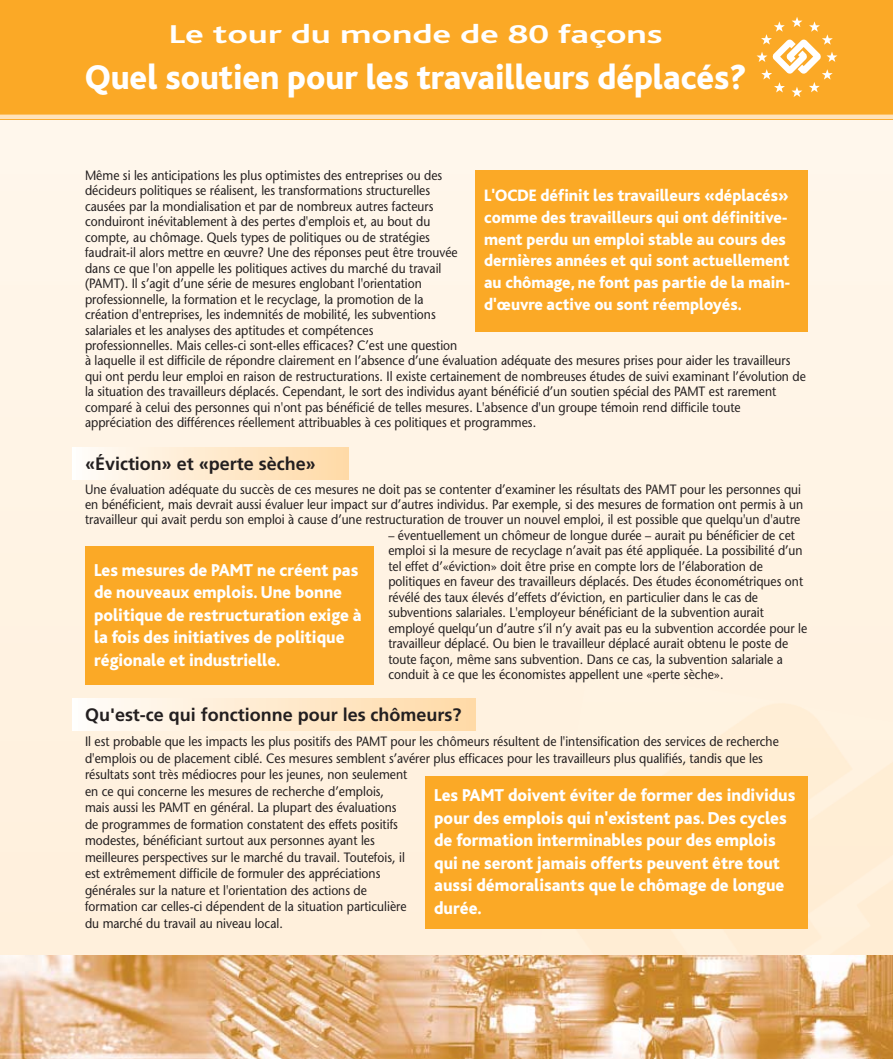
<style>
.page{position:relative;width:893px;height:1059px;background:#fff4e4}
.page>*{position:absolute;margin:0;border:0;box-sizing:border-box;transform-origin:0 0}
.t1{font:800 36px "Bliss";color:#fff;scale:.95 1}
.t2{font:700 27px "Bliss";color:#fff;scale:1.4 1}
.t3{font:800 18px/22.5px "Bliss";color:#fff;scale:.95 1}
.t4{font:700 18px "Frutiger";color:#231f20}
.t5{font:800 17.25px/21.8px "Bliss";color:#fff;scale:.95 1}
.t6{font:13.5px/15.5px "Stone Sans";color:#231f20;scale:.9 1}
</style>
<div class="page">
<div style="left:72px;top:448px;width:276px;height:32px;background:linear-gradient(to right,#fffcf9,#ffdaa6)"></div>
<div style="left:72px;top:699px;width:403px;height:32px;background:linear-gradient(to right,#fffcfa,#ffd9a6)"></div>
<img style="left:0;top:955px;width:893px;height:104px">
<div style="left:475px;top:170px;width:333px;height:162px;background:#fba926"></div>
<div style="left:85px;top:547px;width:288px;height:138px;background:#fba926"></div>
<div style="left:425px;top:776px;width:383px;height:153px;background:#fba926"></div>
<div style="left:0;top:0;width:893px;height:119px;background:#fba926"></div>
<svg style="left:757px;top:17px;width:80px;height:80px"></svg>
<hr style="left:0;top:115px;width:893px;height:4px;background:#ffe2ba">
<h2 class="t2" style="left:169px;top:24px;width:354px">Le tour du monde de 80 façons</h2>
<h1 class="t1" style="left:85px;top:64px;width:697px">Quel soutien pour les travailleurs déplacés?</h1>
<p class="t6" style="left:85px;top:169px;width:802px">Même si les anticipations les plus optimistes des entreprises ou des<br>décideurs politiques se réalisent, les transformations structurelles<br>causées par la mondialisation et par de nombreux autres facteurs<br>conduiront inévitablement à des pertes d'emplois et, au bout du<br>compte, au chômage. Quels types de politiques ou de stratégies<br>faudrait-il alors mettre en œuvre? Une des réponses peut être trouvée<br>dans ce que l'on appelle les politiques actives du marché du travail<br>(PAMT). Il s’agit d’une série de mesures englobant l'orientation<br>professionnelle, la formation et le recyclage, la promotion de la<br>création d'entreprises, les indemnités de mobilité, les subventions<br>salariales et les analyses des aptitudes et compétences<br>professionnelles. Mais celles-ci sont-elles efficaces? C’est une question<br>à laquelle il est difficile de répondre clairement en l’absence d’une évaluation adéquate des mesures prises pour aider les travailleurs qui ont perdu leur emploi en raison de restructurations. Il existe certainement de nombreuses études de suivi examinant l’évolution de la situation des travailleurs déplacés. Cependant, le sort des individus ayant bénéficié d’un soutien spécial des PAMT est rarement comparé à celui des personnes qui n'ont pas bénéficié de telles mesures. L'absence d'un groupe témoin rend difficile toute appréciation des différences réellement attribuables à ces politiques et programmes.</p>
<h3 class="t4" style="left:85px;top:456px;width:232px">«Éviction» et «perte sèche»</h3>
<p class="t6" style="left:85px;top:482px;width:799px">Une évaluation adéquate du succès de ces mesures ne doit pas se contenter d’examiner les résultats des PAMT pour les personnes qui en bénéficient, mais devrait aussi évaluer leur impact sur d’autres individus. Par exemple, si des mesures de formation ont permis à un travailleur qui avait perdu son emploi à cause d’une restructuration de trouver un nouvel emploi, il est possible que quelqu'un d'autre</p>
<p class="t6" style="left:388px;top:529px;width:467px">– éventuellement un chômeur de longue durée – aurait pu bénéficier de cet emploi si la mesure de recyclage n’avait pas été appliquée. La possibilité d’un tel effet d’«éviction» doit être prise en compte lors de l’élaboration de politiques en faveur des travailleurs déplacés. Des études économétriques ont révélé des taux élevés d’effets d’éviction, en particulier dans le cas de subventions salariales. L'employeur bénéficiant de la subvention aurait employé quelqu’un d’autre s’il n’y avait pas eu la subvention accordée pour le travailleur déplacé. Ou bien le travailleur déplacé aurait obtenu le poste de toute façon, même sans subvention. Dans ce cas, la subvention salariale a conduit à ce que les économistes appellent une «perte sèche».</p>
<h3 class="t4" style="left:85px;top:708px;width:378px">Qu'est-ce qui fonctionne pour les chômeurs?</h3>
<p class="t6" style="left:85px;top:735px;width:772px;line-height:16.5px">Il est probable que les impacts les plus positifs des PAMT pour les chômeurs résultent de l'intensification des services de recherche d'emplois ou de placement ciblé. Ces mesures semblent s’avérer plus efficaces pour les travailleurs plus qualifiés, tandis que les résultats sont très médiocres pour les jeunes, non seulement<br>en ce qui concerne les mesures de recherche d’emplois,<br>mais aussi les PAMT en général. La plupart des évaluations<br>de programmes de formation constatent des effets positifs<br>modestes, bénéficiant surtout aux personnes ayant les<br>meilleures perspectives sur le marché du travail. Toutefois, il<br>est extrêmement difficile de formuler des appréciations<br>générales sur la nature et l'orientation des actions de<br>formation car celles-ci dépendent de la situation particulière<br>du marché du travail au niveau local.</p>
<p class="t5" style="left:484px;top:186px;width:324px">L'OCDE définit les travailleurs «déplacés» comme des travailleurs qui ont définitive - ment perdu un emploi stable au cours des dernières années et qui sont actuellement au chômage, ne font pas partie de la main&shy;d'œuvre active ou sont réemployés.</p>
<h3 class="t3" style="left:94px;top:560px;width:283px">Les mesures de PAMT ne créent pas de nouveaux emplois. Une bonne politique de restructuration exige à la fois des initiatives de politique régionale et industrielle.</h3>
<p class="t3" style="left:434px;top:786px;width:382px">Les PAMT doivent éviter de former des individus pour des emplois qui n'existent pas. Des cycles de formation interminables pour des emplois qui ne seront jamais offerts peuvent être tout aussi démoralisants que le chômage de longue durée.</p>
</div>
